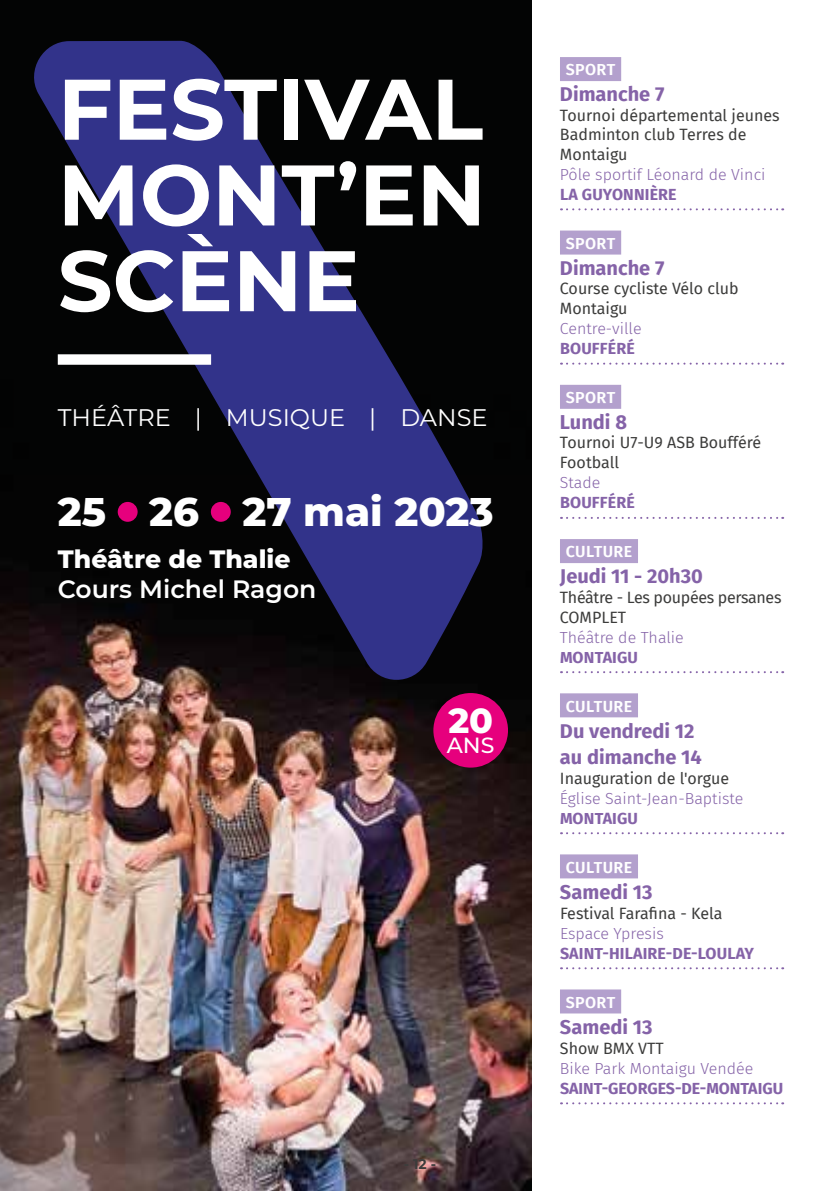
<style>
.page{position:relative;width:840px;height:1191px;background:#fff}
.page>*{position:absolute;margin:0;border:0;box-sizing:border-box;transform-origin:0 0}
.t1{font:700 85.8px/85.8px "Montserrat";color:#fff;text-align:justify}
.t2{font:800 40px "Montserrat";color:#fff}
.t3{font:800 34.8px "Montserrat";color:#fff}
.t4{font:600 25px "Montserrat";color:#fff}
.t5{font:800 25px "Montserrat";color:#fff}
.t6{font:24px "Montserrat";color:#fff}
.t7{font:500 22px "Montserrat";color:#fff}
.t8{font:700 20px/26px "Fira Sans";color:#8563a8}
.t9{font:16px/19.6px "Fira Sans";color:#3c3c3b}
.t10{font:300 16px "Fira Sans";color:#8563a8}
.t11{font:700 16px "Fira Sans";letter-spacing:.01em;color:#8563a8}
.t12{font:600 16px "Fira Sans";letter-spacing:.025em;color:#fff}
.t13{font:16px/20px "Fira Sans";letter-spacing:-.02em;color:#3c3c3b}
.t14{font:700 14px "Montserrat";color:#3c3c3b}
</style>
<div class="page">
<div style="left:0;top:0;width:531px;height:1191px;background:#030404"></div>
<img style="left:0;top:598px;width:531px;height:593px">
<div style="left:559px;top:57px;width:61px;height:24px;background:#b3a0cd"></div>
<svg style="left:560px;top:208px;width:222px;height:2px"></svg>
<div style="left:559px;top:230px;width:61px;height:24px;background:#b3a0cd"></div>
<svg style="left:560px;top:363px;width:222px;height:2px"></svg>
<div style="left:559px;top:385px;width:61px;height:24px;background:#b3a0cd"></div>
<svg style="left:560px;top:517px;width:222px;height:2px"></svg>
<div style="left:559px;top:539px;width:78px;height:24px;background:#b3a0cd"></div>
<svg style="left:560px;top:671px;width:222px;height:2px"></svg>
<div style="left:559px;top:693px;width:78px;height:24px;background:#b3a0cd"></div>
<svg style="left:560px;top:832px;width:222px;height:2px"></svg>
<div style="left:559px;top:854px;width:78px;height:24px;background:#b3a0cd"></div>
<svg style="left:560px;top:967px;width:222px;height:2px"></svg>
<div style="left:559px;top:989px;width:61px;height:24px;background:#b3a0cd"></div>
<svg style="left:560px;top:1102px;width:222px;height:2px"></svg>
<svg style="left:26px;top:41px;width:459px;height:645px"></svg>
<div style="left:58px;top:354px;width:153px;height:11px;background:#fff"></div>
<div style="left:118px;top:502px;width:19px;height:20px;background:#e6007d;border-radius:50%"></div>
<div style="left:211px;top:502px;width:20px;height:20px;background:#e6007d;border-radius:50%"></div>
<div style="left:433px;top:693px;width:74px;height:74px;background:#e6007d;border-radius:50%"></div>
<h1 class="t1" style="left:58px;top:62px;width:429px">FESTIVAL MONT’EN SCÈNE</h1>
<h3 class="t6" style="left:58px;top:401px;width:431px">THÉÂTRE | MUSIQUE | DANSE</h3>
<h2 class="t2" style="left:58px;top:482px;width:437px">25 26 27 mai 2023</h2>
<h3 class="t5" style="left:58px;top:540px;width:234px">Théâtre de Thalie</h3>
<h3 class="t4" style="left:58px;top:571px;width:260px">Cours Michel Ragon</h3>
<h3 class="t3" style="left:448px;top:695px;width:46px">20</h3>
<h3 class="t7" style="left:446px;top:730px;width:49px">ANS</h3>
<p class="t14" style="left:403px;top:1154px;width:34px">- 12 -</p>
<p class="t12" style="left:565px;top:57px;width:51px">SPORT</p>
<p class="t8" style="left:559px;top:80px;width:106px">Dimanche 7</p>
<p class="t9" style="left:559px;top:105px;width:221px">Tournoi départemental jeunes<br>Badminton club Terres de<br>Montaigu</p>
<p class="t10" style="left:559px;top:163px;width:207px">Pôle sportif Léonard de Vinci</p>
<p class="t11" style="left:559px;top:181px;width:118px">LA GUYONNIÈRE</p>
<p class="t12" style="left:565px;top:230px;width:51px">SPORT</p>
<p class="t8" style="left:559px;top:253px;width:106px">Dimanche 7</p>
<p class="t9" style="left:559px;top:278px;width:180px">Course cycliste Vélo club<br>Montaigu</p>
<p class="t10" style="left:559px;top:317px;width:83px">Centre-ville</p>
<p class="t11" style="left:559px;top:335px;width:76px">BOUFFÉRÉ</p>
<p class="t12" style="left:565px;top:384px;width:51px">SPORT</p>
<p class="t8" style="left:559px;top:408px;width:68px">Lundi 8</p>
<p class="t9" style="left:559px;top:432px;width:203px">Tournoi U7-U9 ASB Boufféré<br>Football</p>
<p class="t10" style="left:559px;top:471px;width:42px">Stade</p>
<p class="t11" style="left:559px;top:489px;width:76px">BOUFFÉRÉ</p>
<p class="t12" style="left:565px;top:538px;width:68px">CULTURE</p>
<p class="t8" style="left:559px;top:562px;width:144px">Jeudi 11 - 20h30</p>
<p class="t13" style="left:559px;top:586px;width:223px">Théâtre - Les poupées persanes<br>COMPLET</p>
<p class="t10" style="left:559px;top:626px;width:125px">Théâtre de Thalie</p>
<p class="t11" style="left:559px;top:643px;width:79px">MONTAIGU</p>
<p class="t12" style="left:565px;top:693px;width:68px">CULTURE</p>
<p class="t8" style="left:559px;top:716px;width:143px">Du vendredi 12 au dimanche 14</p>
<p class="t9" style="left:559px;top:768px;width:170px">Inauguration de l'orgue</p>
<p class="t10" style="left:559px;top:787px;width:185px">Église Saint-Jean-Baptiste</p>
<p class="t11" style="left:559px;top:804px;width:79px">MONTAIGU</p>
<p class="t12" style="left:565px;top:854px;width:68px">CULTURE</p>
<p class="t8" style="left:559px;top:877px;width:94px">Samedi 13</p>
<p class="t9" style="left:559px;top:903px;width:164px">Festival Farafina - Kela</p>
<p class="t10" style="left:559px;top:922px;width:105px">Espace Ypresis</p>
<p class="t11" style="left:559px;top:939px;width:195px">SAINT-HILAIRE-DE-LOULAY</p>
<p class="t12" style="left:565px;top:989px;width:51px">SPORT</p>
<p class="t8" style="left:559px;top:1012px;width:94px">Samedi 13</p>
<p class="t9" style="left:559px;top:1038px;width:105px">Show BMX VTT</p>
<p class="t10" style="left:559px;top:1057px;width:195px">Bike Park Montaigu Vendée</p>
<p class="t11" style="left:559px;top:1074px;width:224px">SAINT-GEORGES-DE-MONTAIGU</p>
</div>
